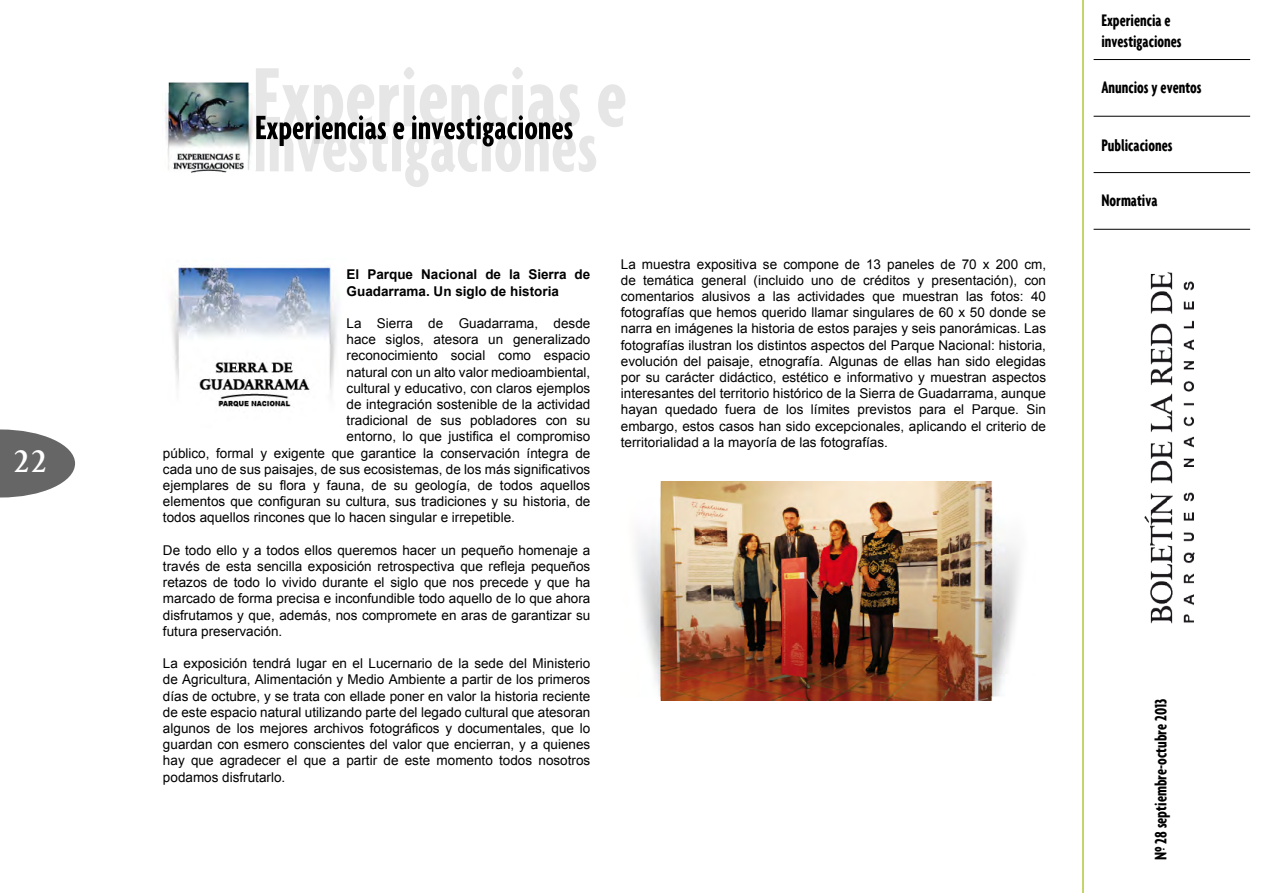
<style>
.page{position:relative;width:1263px;height:893px;background:#fff}
.page>*{position:absolute;margin:0;border:0;box-sizing:border-box;transform-origin:0 0}
.t1{font:30px "Palermo";color:#fff}
.t2{font:700 extra-condensed 18px/21.6px "Agenda";color:#000}
.t3{font:13.5px/16.2px "Arial";color:#000;text-align:justify}
.t4{font:700 13.5px/16.2px "Arial";color:#000}
</style>
<div class="page">
<svg style="left:0;top:429px;width:75px;height:68px"></svg>
<img style="left:1126px;top:115px;width:83px;height:509px">
<hr style="left:1082px;top:0;width:2px;height:893px;background:#b3c935">
<hr style="left:1093px;top:59px;width:157px;height:1px;background:#000">
<hr style="left:1093px;top:172px;width:157px;height:1px;background:#000">
<hr style="left:1093px;top:116px;width:157px;height:1px;background:#000">
<hr style="left:1093px;top:229px;width:157px;height:1px;background:#000">
<svg style="left:255px;top:67px;width:370px;height:120px"></svg>
<img style="left:165px;top:82px;width:90px;height:91px">
<img style="left:171px;top:266px;width:166px;height:141px">
<img style="left:636px;top:482px;width:384px;height:219px">
<h1 class="t1" style="left:13px;top:444px;width:36px">22</h1>
<p class="t4" style="left:347px;top:267px;width:245px">El Parque Nacional de la Sierra de<br>Guadarrama. Un siglo de historia</p>
<p class="t3" style="left:347px;top:315px;width:245px">La Sierra de Guadarrama, desde</p>
<p class="t3" style="left:347px;top:331px;width:245px">hace siglos, atesora un generalizado</p>
<p class="t3" style="left:347px;top:348px;width:245px">reconocimiento social como espacio</p>
<p class="t3" style="left:347px;top:364px;width:245px">natural con un alto valor medioambiental,</p>
<p class="t3" style="left:347px;top:380px;width:245px">cultural y educativo, con claros ejemplos</p>
<p class="t3" style="left:347px;top:396px;width:245px">de integración sostenible de la actividad</p>
<p class="t3" style="left:347px;top:412px;width:245px">tradicional de sus pobladores con su</p>
<p class="t3" style="left:347px;top:429px;width:245px">entorno, lo que justifica el compromiso</p>
<p class="t3" style="left:163px;top:445px;width:429px">público, formal y exigente que garantice la conservación íntegra de</p>
<p class="t3" style="left:163px;top:461px;width:429px">cada uno de sus paisajes, de sus ecosistemas, de los más significativos</p>
<p class="t3" style="left:163px;top:477px;width:429px">ejemplares de su flora y fauna, de su geología, de todos aquellos</p>
<p class="t3" style="left:163px;top:493px;width:429px">elementos que configuran su cultura, sus tradiciones y su historia, de</p>
<p class="t3" style="left:163px;top:510px;width:353px">todos aquellos rincones que lo hacen singular e irrepetible.</p>
<p class="t3" style="left:163px;top:542px;width:429px">De todo ello y a todos ellos queremos hacer un pequeño homenaje a través de esta sencilla exposición retrospectiva que refleja pequeños retazos de todo lo vivido durante el siglo que nos precede y que ha marcado de forma precisa e inconfundible todo aquello de lo que ahora disfrutamos y que, además, nos compromete en aras de garantizar su futura preservación.</p>
<p class="t3" style="left:163px;top:655px;width:429px">La exposición tendrá lugar en el Lucernario de la sede del Ministerio de Agricultura, Alimentación y Medio Ambiente a partir de los primeros días de octubre, y se trata con ellade poner en valor la historia reciente de este espacio natural utilizando parte del legado cultural que atesoran algunos de los mejores archivos fotográficos y documentales, que lo guardan con esmero conscientes del valor que encierran, y a quienes hay que agradecer el que a partir de este momento todos nosotros podamos disfrutarlo.</p>
<p class="t3" style="left:621px;top:256px;width:427px">La muestra expositiva se compone de 13 paneles de 70 x 200 cm, de temática general (incluido uno de créditos y presentación), con comentarios alusivos a las actividades que muestran las fotos: 40 fotografías que hemos querido llamar singulares de 60 x 50 donde se narra en imágenes la historia de estos parajes y seis panorámicas. Las fotografías ilustran los distintos aspectos del Parque Nacional: historia, evolución del paisaje, etnografía. Algunas de ellas han sido elegidas por su carácter didáctico, estético e informativo y muestran aspectos interesantes del territorio histórico de la Sierra de Guadarrama, aunque hayan quedado fuera de los límites previstos para el Parque. Sin embargo, estos casos han sido excepcionales, aplicando el criterio de territorialidad a la mayoría de las fotografías.</p>
<h2 class="t2" style="left:1101px;top:9px;width:82px">Experiencia e investigaciones</h2>
<h2 class="t2" style="left:1101px;top:76px;width:102px">Anuncios y eventos</h2>
<h2 class="t2" style="left:1101px;top:134px;width:73px">Publicaciones</h2>
<h2 class="t2" style="left:1101px;top:189px;width:58px">Normativa</h2>
<h2 class="t2" style="left:1149px;top:860px;width:163px;rotate:-90deg">Nº 28 septiembre-octubre 2013</h2>
</div>
